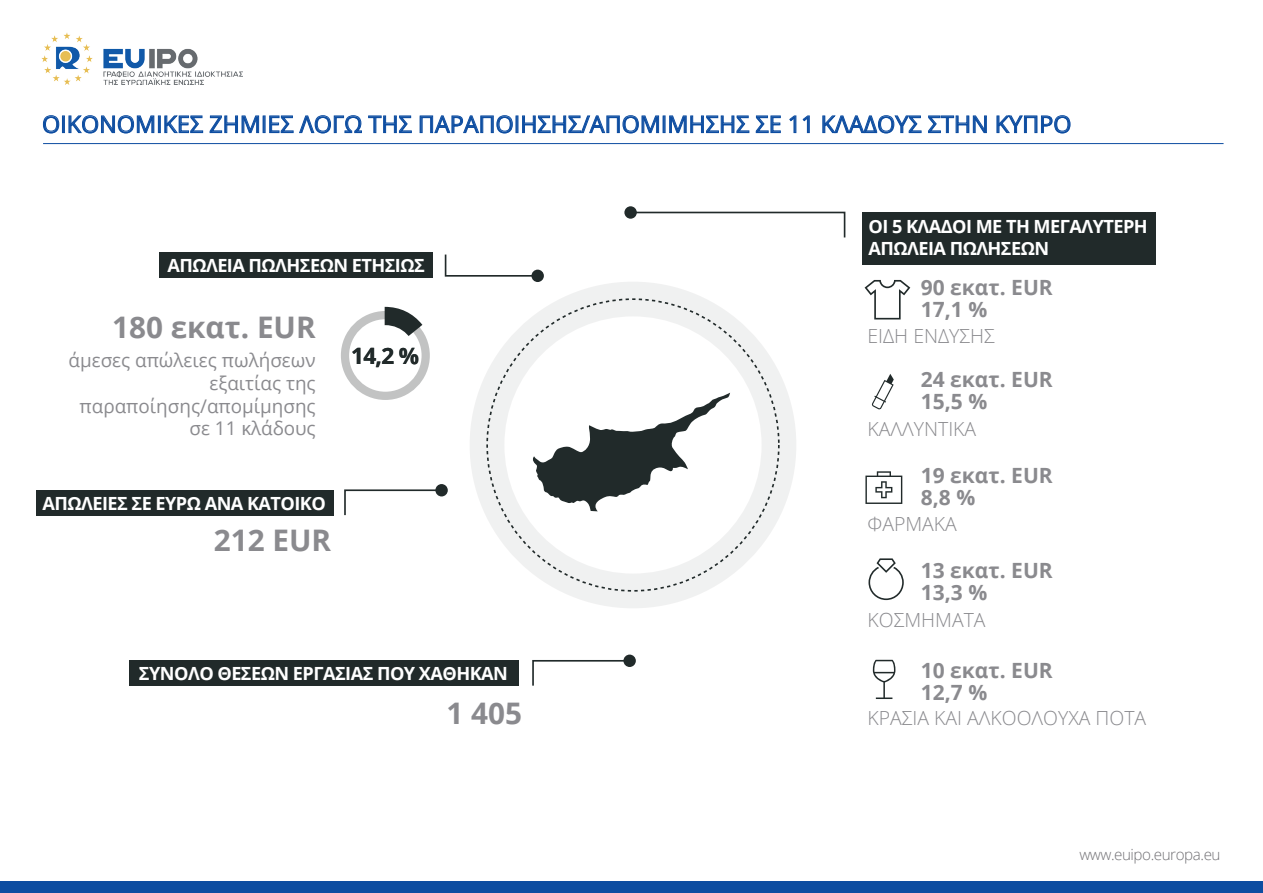
<style>
.page{position:relative;width:1263px;height:893px;background:#fff}
.page>*{position:absolute;margin:0;border:0;box-sizing:border-box;transform-origin:0 0}
.t1{font:700 29.7px "Open Sans";color:#8a8a8e}
.t2{font:23.4px "Open Sans";color:#0d4da1}
.t3{font:700 22.5px "Open Sans";color:#212a2a}
.t4{font:700 21px "Open Sans";color:#8a8a8e}
.t5{font:300 19.5px "Open Sans";color:#8a8a8e}
.t6{font:18.9px/22.6px "Open Sans";color:#8a8a8e;text-align:right}
.t7{font:700 18.15px/21.8px "Open Sans";letter-spacing:-.03em;color:#fff}
.t8{font:300 15.15px "Open Sans";letter-spacing:-.03em;color:#717074}
</style>
<div class="page">
<img style="left:42px;top:33px;width:201px;height:52px">
<hr style="left:43px;top:143px;width:1180px;height:1px;background:#0d4da1">
<svg style="left:43px;top:115px;width:17px;height:19px"></svg>
<div style="left:62px;top:116px;width:3px;height:17px;border:1px solid #0d4da1"></div>
<svg style="left:68px;top:115px;width:87px;height:19px"></svg>
<div style="left:158px;top:116px;width:3px;height:17px;border:1px solid #0d4da1"></div>
<svg style="left:164px;top:115px;width:39px;height:18px"></svg>
<svg style="left:209px;top:115px;width:153px;height:19px"></svg>
<svg style="left:368px;top:115px;width:44px;height:18px"></svg>
<svg style="left:419px;top:115px;width:362px;height:19px"></svg>
<svg style="left:789px;top:115px;width:21px;height:18px"></svg>
<svg style="left:822px;top:115px;width:100px;height:19px"></svg>
<svg style="left:928px;top:115px;width:59px;height:18px"></svg>
<svg style="left:996px;top:115px;width:75px;height:19px"></svg>
<svg style="left:470px;top:282px;width:326px;height:326px"></svg>
<div style="left:159px;top:252px;width:274px;height:26px;background:#212a2a"></div>
<svg style="left:636px;top:211px;width:210px;height:27px"></svg>
<div style="left:624px;top:206px;width:13px;height:13px;background:#212a2a;border-radius:50%"></div>
<div style="left:130px;top:660px;width:389px;height:26px;background:#212a2a"></div>
<svg style="left:532px;top:660px;width:95px;height:26px"></svg>
<div style="left:623px;top:655px;width:13px;height:12px;background:#212a2a;border-radius:50%"></div>
<div style="left:36px;top:490px;width:298px;height:26px;background:#212a2a"></div>
<svg style="left:344px;top:489px;width:99px;height:27px"></svg>
<div style="left:435px;top:484px;width:13px;height:12px;background:#212a2a;border-radius:50%"></div>
<svg style="left:444px;top:254px;width:96px;height:23px"></svg>
<div style="left:531px;top:270px;width:13px;height:12px;background:#212a2a;border-radius:50%"></div>
<svg style="left:345px;top:315px;width:81px;height:81px"></svg>
<div style="left:341px;top:311px;width:89px;height:89px;border:8px solid #c2c3c3;border-radius:50%"></div>
<svg style="left:385px;top:307px;width:37px;height:48px"></svg>
<div style="left:355px;top:325px;width:61px;height:61px;background:#fff;border-radius:50%"></div>
<svg style="left:864px;top:280px;width:46px;height:39px"></svg>
<svg style="left:865px;top:471px;width:37px;height:33px"></svg>
<svg style="left:873px;top:660px;width:22px;height:39px"></svg>
<svg style="left:871px;top:374px;width:23px;height:36px"></svg>
<svg style="left:868px;top:558px;width:36px;height:42px"></svg>
<svg style="left:531px;top:393px;width:199px;height:118px"></svg>
<div style="left:0;top:881px;width:1263px;height:12px;background:#0d4da1"></div>
<div style="left:862px;top:212px;width:293px;height:53px;background:#212a2a"></div>
<p class="t2" style="left:42px;top:108px;width:1031px">ΟΙΚΟΝΟΜΙΚΕΣ ΖΗΜΙΕΣ ΛΟΓΩ ΤΗΣ ΠΑΡΑΠΟΙΗΣΗΣ/ΑΠΟΜΙΜΗΣΗΣ ΣΕ 11 ΚΛΑΔΟΥΣ ΣΤΗΝ ΚΥΠΡΟ</p>
<p class="t7" style="left:167px;top:254px;width:259px">ΑΠΩΛΕΙΑ ΠΩΛΗΣΕΩΝ ΕΤΗΣΙΩΣ</p>
<h1 class="t1" style="left:112px;top:306px;width:205px">180 εκατ. EUR</h1>
<p class="t6" style="left:69px;top:349px;width:249px">άμεσες απώλειες πωλήσεων εξαιτίας της παραποίησης/απομίμησης σε 11 κλάδους</p>
<p class="t3" style="left:351px;top:340px;width:69px">14,2 %</p>
<p class="t7" style="left:43px;top:492px;width:285px">ΑΠΩΛΕΙΕΣ ΣΕ ΕΥΡΩ ΑΝΑ ΚΑΤΟΙΚΟ</p>
<h1 class="t1" style="left:214px;top:520px;width:119px">212 EUR</h1>
<p class="t7" style="left:139px;top:662px;width:370px">ΣΥΝΟΛΟ ΘΕΣΕΩΝ ΕΡΓΑΣΙΑΣ ΠΟΥ ΧΑΘΗΚΑΝ</p>
<h1 class="t1" style="left:446px;top:692px;width:77px">1 405</h1>
<p class="t7" style="left:868px;top:215px;width:281px">ΟΙ 5 ΚΛΑΔΟΙ ΜΕ ΤΗ ΜΕΓΑΛΥΤΕΡΗ<br>ΑΠΩΛΕΙΑ ΠΩΛΗΣΕΩΝ</p>
<p class="t4" style="left:921px;top:273px;width:133px">90 εκατ. EUR</p>
<p class="t4" style="left:921px;top:295px;width:68px">17,1 %</p>
<p class="t5" style="left:867px;top:322px;width:129px">ΕΙΔΗ ΕΝΔΥΣΗΣ</p>
<p class="t4" style="left:921px;top:364px;width:133px">24 εκατ. EUR</p>
<p class="t4" style="left:921px;top:386px;width:68px">15,5 %</p>
<p class="t5" style="left:867px;top:415px;width:110px">ΚΑΛΛΥΝΤΙΚΑ</p>
<p class="t4" style="left:921px;top:461px;width:133px">19 εκατ. EUR</p>
<p class="t4" style="left:921px;top:483px;width:56px">8,8 %</p>
<p class="t5" style="left:867px;top:510px;width:91px">ΦΑΡΜΑΚΑ</p>
<p class="t4" style="left:921px;top:556px;width:133px">13 εκατ. EUR</p>
<p class="t4" style="left:921px;top:578px;width:68px">13,3 %</p>
<p class="t5" style="left:867px;top:606px;width:119px">ΚΟΣΜΗΜΑΤΑ</p>
<p class="t4" style="left:921px;top:655px;width:133px">10 εκατ. EUR</p>
<p class="t4" style="left:921px;top:677px;width:68px">12,7 %</p>
<p class="t5" style="left:867px;top:705px;width:280px">ΚΡΑΣΙΑ ΚΑΙ ΑΛΚΟΟΛΟΥΧΑ ΠΟΤΑ</p>
<p class="t8" style="left:1079px;top:844px;width:143px">www.euipo.europa.eu</p>
</div>
